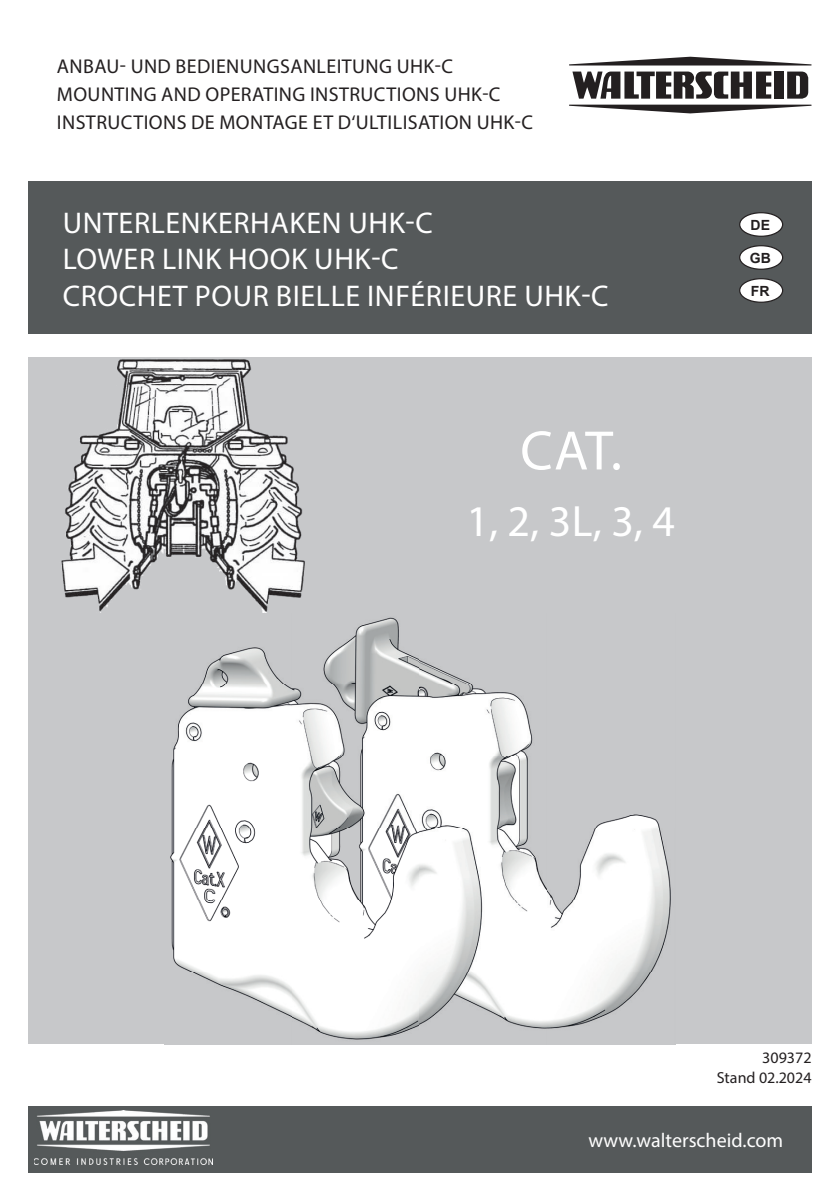
<style>
.page{position:relative;width:840px;height:1191px;background:#fff}
.page>*{position:absolute;margin:0;border:0;box-sizing:border-box;transform-origin:0 0}
.t1{font:56px "Myriad Pro";color:#fff}
.t2{font:44px "Myriad Pro";color:#fff}
.t3{font:30px/36px "Myriad Pro";letter-spacing:.02em;color:#fff}
.t4{font:20px/28px "Myriad Pro";letter-spacing:.02em;color:#231f20}
.t5{font:20px "Myriad Pro";color:#fff}
.t6{font:16px/19.2px "Myriad Pro";color:#231f20;text-align:right}
.t7{font:700 14px "Arial";color:#231f20}
</style>
<div class="page">
<div style="left:28px;top:357px;width:783px;height:687px;background:#c7c8ca"></div>
<div style="left:28px;top:181px;width:783px;height:152px;background:#55595a"></div>
<div style="left:28px;top:1106px;width:783px;height:66px;background:#55595a"></div>
<img style="left:34px;top:1110px;width:179px;height:54px">
<div style="left:739px;top:246px;width:43px;height:23px;background:#fff;border-radius:50%"></div>
<div style="left:738px;top:245px;width:44px;height:25px;border:1px solid #231f20;border-radius:50%"></div>
<div style="left:739px;top:213px;width:43px;height:23px;background:#fff;border-radius:50%"></div>
<div style="left:738px;top:212px;width:44px;height:25px;border:1px solid #231f20;border-radius:50%"></div>
<div style="left:739px;top:279px;width:43px;height:23px;background:#fff;border-radius:50%"></div>
<div style="left:738px;top:278px;width:44px;height:25px;border:1px solid #231f20;border-radius:50%"></div>
<img style="left:61px;top:359px;width:244px;height:253px">
<img style="left:170px;top:617px;width:501px;height:423px">
<div style="left:773px;top:72px;width:9px;height:27px;background:#231f20"></div>
<svg style="left:787px;top:72px;width:20px;height:27px"></svg>
<svg style="left:572px;top:72px;width:199px;height:27px"></svg>
<hr style="left:568px;top:64px;width:243px;height:1px;background:#231f20">
<hr style="left:568px;top:105px;width:243px;height:1px;background:#231f20">
<p class="t4" style="left:57px;top:52px;width:477px">ANBAU- UND BEDIENUNGSANLEITUNG UHK-C<br>MOUNTING AND OPERATING INSTRUCTIONS UHK-C<br>INSTRUCTIONS DE MONTAGE ET D‘ULTILISATION UHK-C</p>
<h3 class="t3" style="left:63px;top:205px;width:547px">UNTERLENKERHAKEN UHK-C<br>LOWER LINK HOOK UHK-C<br>CROCHET POUR BIELLE INFÉRIEURE UHK-C</h3>
<h1 class="t1" style="left:520px;top:416px;width:103px">CAT.</h1>
<h2 class="t2" style="left:466px;top:493px;width:210px">1, 2, 3L, 3, 4</h2>
<p class="t7" style="left:750px;top:215px;width:21px">DE</p>
<p class="t7" style="left:749px;top:248px;width:23px">GB</p>
<p class="t7" style="left:750px;top:281px;width:20px">FR</p>
<p class="t6" style="left:716px;top:1048px;width:96px">309372<br>Stand 02.2024</p>
<p class="t5" style="left:588px;top:1128px;width:196px">www.walterscheid.com</p>
</div>
